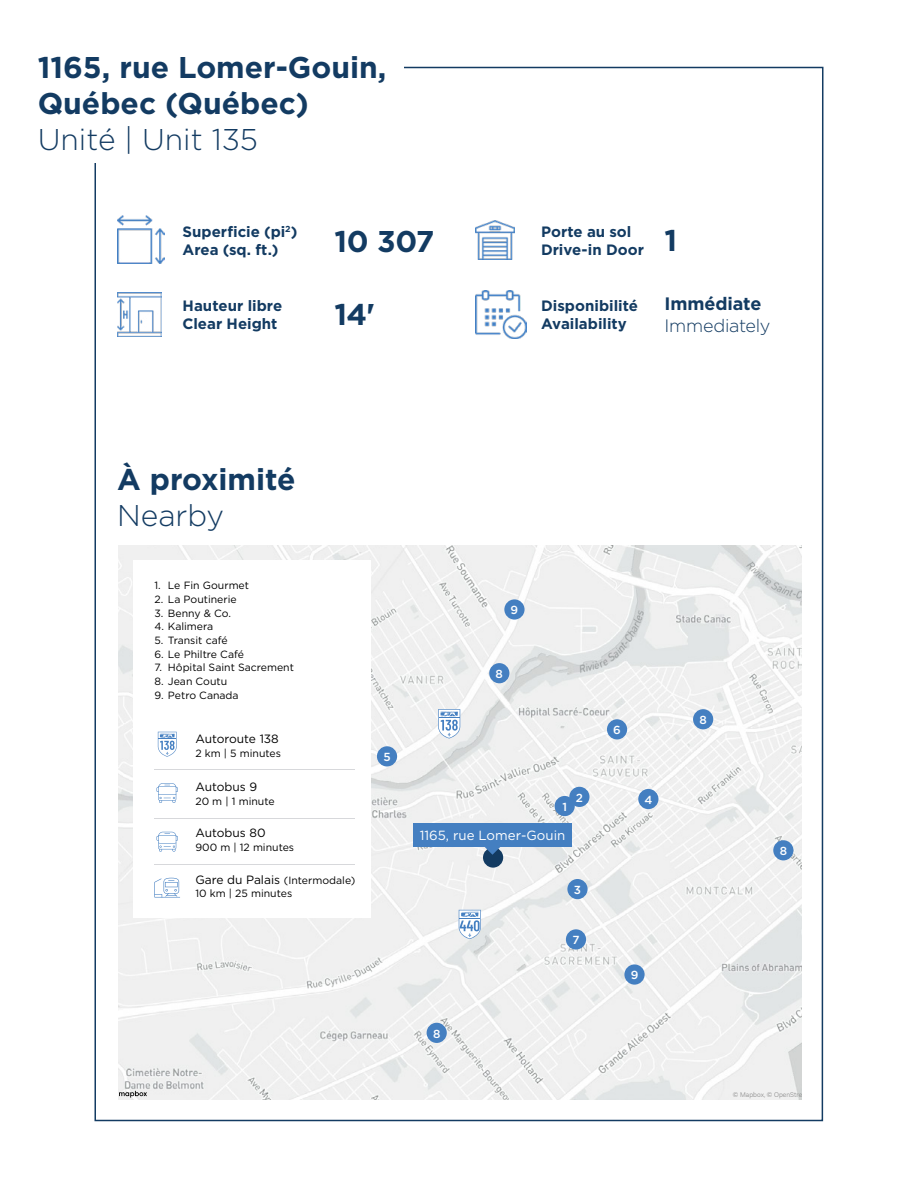
<style>
.page{position:relative;width:918px;height:1188px;background:#fff}
.page>*{position:absolute;margin:0;border:0;box-sizing:border-box;transform-origin:0 0}
.t1{font:700 30px/36px "Gotham";color:#133b62}
.t2{font:300 30px "Gotham";color:#133b62}
.t3{font:300 18px "Gotham";letter-spacing:-.015em;color:#133b62}
.t4{font:700 18px "Gotham";letter-spacing:-.005em;color:#133b62}
.t5{font:700 15px/18px "Gotham";color:#133b62}
.t6{font:13.35px "Gotham";color:#fff}
.t7{font:12px "Gotham";color:#000}
.t8{font:500 11.7px "Gotham";color:#fff}
.t9{font:10.5px/13.5px "Gotham";color:#000}
.t10{font:300 7.8px "Calibre";color:#808080}
.t11{font:500 7.05px "Calibre";color:#fff}
.s1{font-size:12px}
</style>
<div class="page">
<img style="left:117px;top:216px;width:48px;height:47px">
<img style="left:117px;top:292px;width:45px;height:45px">
<img style="left:476px;top:221px;width:39px;height:39px">
<img style="left:476px;top:291px;width:51px;height:47px">
<img style="left:119px;top:546px;width:683px;height:554px">
<svg style="left:119px;top:1091px;width:28px;height:7px"></svg>
<div style="left:483px;top:847px;width:20px;height:21px;background:#133b62;border-radius:50%"></div>
<svg style="left:484px;top:847px;width:17px;height:8px"></svg>
<div style="left:413px;top:823px;width:159px;height:24px;background:#447fc1"></div>
<svg style="left:438px;top:709px;width:22px;height:30px"></svg>
<div style="left:555px;top:796px;width:20px;height:20px;background:#447fc1;border-radius:50%"></div>
<div style="left:569px;top:787px;width:20px;height:20px;background:#447fc1;border-radius:50%"></div>
<div style="left:567px;top:879px;width:21px;height:20px;background:#447fc1;border-radius:50%"></div>
<div style="left:638px;top:789px;width:20px;height:20px;background:#447fc1;border-radius:50%"></div>
<div style="left:377px;top:746px;width:20px;height:20px;background:#447fc1;border-radius:50%"></div>
<div style="left:607px;top:719px;width:20px;height:20px;background:#447fc1;border-radius:50%"></div>
<div style="left:566px;top:929px;width:20px;height:21px;background:#447fc1;border-radius:50%"></div>
<div style="left:693px;top:709px;width:20px;height:20px;background:#447fc1;border-radius:50%"></div>
<div style="left:773px;top:840px;width:20px;height:20px;background:#447fc1;border-radius:50%"></div>
<div style="left:427px;top:1023px;width:20px;height:20px;background:#447fc1;border-radius:50%"></div>
<div style="left:489px;top:663px;width:20px;height:20px;background:#447fc1;border-radius:50%"></div>
<div style="left:624px;top:964px;width:21px;height:21px;background:#447fc1;border-radius:50%"></div>
<div style="left:504px;top:599px;width:21px;height:21px;background:#447fc1;border-radius:50%"></div>
<div style="left:133px;top:561px;width:237px;height:357px;background:#fff"></div>
<hr style="left:154px;top:769px;width:201px;height:1px;background:#d7d8db">
<hr style="left:154px;top:818px;width:201px;height:1px;background:#d7d8db">
<hr style="left:154px;top:864px;width:201px;height:1px;background:#d7d8db">
<svg style="left:157px;top:832px;width:21px;height:20px"></svg>
<svg style="left:157px;top:783px;width:21px;height:20px"></svg>
<svg style="left:154px;top:878px;width:26px;height:20px"></svg>
<svg style="left:459px;top:910px;width:22px;height:29px"></svg>
<svg style="left:158px;top:732px;width:19px;height:25px"></svg>
<h1 class="t1" style="left:38px;top:49px;width:350px">1165, rue Lomer-Gouin,<br>Québec (Québec)</h1>
<h1 class="t2" style="left:38px;top:120px;width:222px">Unité | Unit 135</h1>
<h3 class="t5" style="left:183px;top:222px;width:116px">Superficie (pi<sup>2</sup>)<br>Area (sq. ft.)</h3>
<h1 class="t1" style="left:334px;top:223px;width:101px">10 307</h1>
<h3 class="t5" style="left:183px;top:297px;width:101px">Hauteur libre<br>Clear Height</h3>
<h1 class="t1" style="left:334px;top:297px;width:42px">14'</h1>
<h3 class="t5" style="left:541px;top:222px;width:138px">Porte au sol<br>Drive-in Door <sup>1</sup></h3>
<h3 class="t5" style="left:541px;top:297px;width:99px">Disponibilité<br>Availability</h3>
<h2 class="t4" style="left:664px;top:291px;width:99px">Immédiate</h2>
<h2 class="t3" style="left:664px;top:315px;width:108px">Immediately</h2>
<h1 class="t1" style="left:117px;top:461px;width:180px">À proximité</h1>
<h1 class="t2" style="left:117px;top:496px;width:109px">Nearby</h1>
<p class="t9" style="left:154px;top:578px;width:96px">1. Le Fin Gourmet</p>
<p class="t9" style="left:154px;top:592px;width:84px">2. La Poutinerie</p>
<p class="t9" style="left:154px;top:606px;width:78px">3. Benny &amp; Co.</p>
<p class="t9" style="left:154px;top:620px;width:60px">4. Kalimera</p>
<p class="t9" style="left:154px;top:633px;width:75px">5. Transit café</p>
<p class="t9" style="left:154px;top:647px;width:91px">6. Le Philtre Café</p>
<p class="t9" style="left:154px;top:661px;width:141px">7. Hôpital Saint Sacrement</p>
<p class="t9" style="left:154px;top:674px;width:74px">8. Jean Coutu</p>
<p class="t9" style="left:154px;top:688px;width:86px">9. Petro Canada</p>
<p class="t7" style="left:195px;top:731px;width:85px">Autoroute 138</p>
<p class="t9" style="left:195px;top:746px;width:87px">2 km | 5 minutes</p>
<p class="t7" style="left:195px;top:779px;width:63px">Autobus 9</p>
<p class="t9" style="left:195px;top:794px;width:81px">20 m | 1 minute</p>
<p class="t7" style="left:195px;top:826px;width:72px">Autobus 80</p>
<p class="t9" style="left:195px;top:840px;width:100px">900 m | 12 minutes</p>
<p class="t9" style="left:195px;top:873px;width:162px"><span class="s1">Gare du Palais</span> (Intermodale)<br>10 km | 25 minutes</p>
<p class="t8" style="left:383px;top:749px;width:9px">5</p>
<p class="t11" style="left:385px;top:753px;width:5px">5</p>
<p class="t8" style="left:511px;top:602px;width:9px">9</p>
<p class="t11" style="left:514px;top:605px;width:5px">9</p>
<p class="t8" style="left:496px;top:666px;width:9px">8</p>
<p class="t11" style="left:497px;top:669px;width:5px">8</p>
<p class="t8" style="left:562px;top:799px;width:6px">1</p>
<p class="t11" style="left:564px;top:802px;width:4px">1</p>
<p class="t6" style="left:420px;top:827px;width:147px">1165, rue Lomer-Gouin</p>
<p class="t8" style="left:576px;top:790px;width:9px">2</p>
<p class="t11" style="left:578px;top:794px;width:5px">2</p>
<p class="t8" style="left:574px;top:882px;width:9px">3</p>
<p class="t11" style="left:576px;top:886px;width:5px">3</p>
<p class="t8" style="left:572px;top:932px;width:9px">7</p>
<p class="t11" style="left:574px;top:936px;width:5px">7</p>
<p class="t8" style="left:433px;top:1026px;width:9px">8</p>
<p class="t11" style="left:435px;top:1029px;width:5px">8</p>
<p class="t8" style="left:613px;top:722px;width:9px">6</p>
<p class="t11" style="left:616px;top:725px;width:5px">6</p>
<p class="t8" style="left:644px;top:792px;width:9px">4</p>
<p class="t11" style="left:647px;top:795px;width:5px">4</p>
<p class="t8" style="left:631px;top:967px;width:9px">9</p>
<p class="t11" style="left:633px;top:970px;width:5px">9</p>
<p class="t8" style="left:699px;top:712px;width:9px">8</p>
<p class="t11" style="left:701px;top:715px;width:5px">8</p>
<p class="t8" style="left:780px;top:843px;width:9px">8</p>
<p class="t11" style="left:782px;top:846px;width:5px">8</p>
<p class="t10" style="left:733px;top:1090px;width:90px">© Mapbox, © OpenStreetMap</p>
</div>
